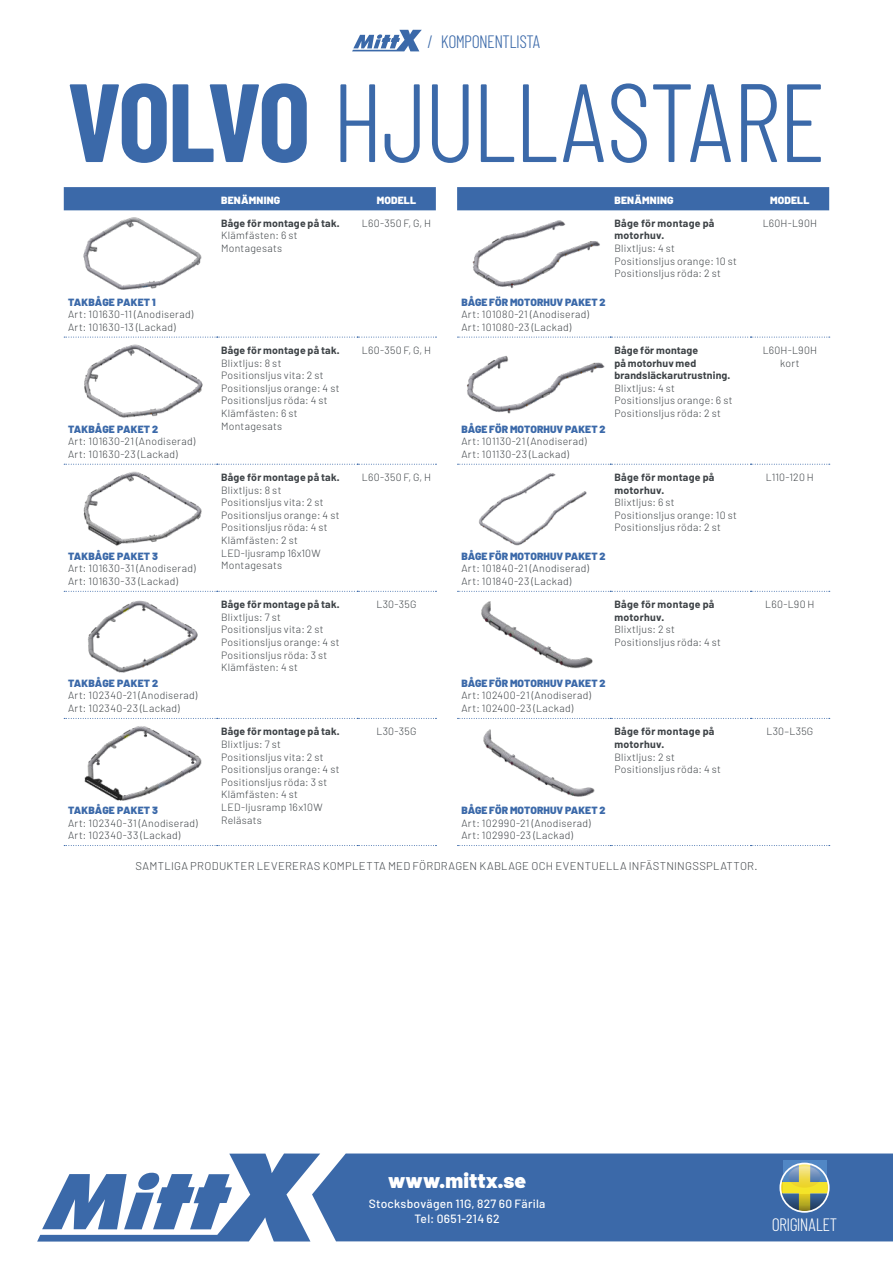
<style>
.page{position:relative;width:893px;height:1263px;background:#fff}
.page>*{position:absolute;margin:0;border:0;box-sizing:border-box;transform-origin:0 0}
.t1{font:300 111px "Barlow Condensed";letter-spacing:-.025em;color:#3b69a9}
.t2{font:900 21px "Barlow";letter-spacing:.005em;color:#fff}
.t3{font:300 18px "Barlow Condensed";letter-spacing:-.03em;color:#3b69a9}
.t4{font:300 18px "Barlow Condensed";letter-spacing:-.03em;color:#fff}
.t5{font:500 12px/15px "Barlow";letter-spacing:.025em;color:#fff;text-align:center}
.t6{font:300 11.25px "Barlow";letter-spacing:.025em;color:#3d4246}
.t7{font:300 10.5px/12.6px "Barlow";letter-spacing:.03em;color:#3d4246}
.t8{font:700 10.5px/12.6px "Barlow";letter-spacing:.02em;color:#3d4246}
.t9{font:900 10.5px "Barlow";letter-spacing:.005em;color:#3b69a9}
.t10{font:900 10.5px "Barlow";letter-spacing:.02em;color:#fff}
.s1{font-weight:700}
</style>
<div class="page">
<div style="left:64px;top:187px;width:372px;height:23px;background:#3b69a9"></div>
<svg style="left:64px;top:337px;width:372px;height:1px"></svg>
<svg style="left:64px;top:464px;width:372px;height:1px"></svg>
<svg style="left:64px;top:591px;width:372px;height:1px"></svg>
<svg style="left:64px;top:718px;width:372px;height:1px"></svg>
<svg style="left:64px;top:845px;width:372px;height:1px"></svg>
<img style="left:83px;top:217px;width:119px;height:73px">
<img style="left:84px;top:344px;width:119px;height:74px">
<img style="left:83px;top:471px;width:119px;height:75px">
<img style="left:88px;top:600px;width:110px;height:73px">
<img style="left:84px;top:726px;width:118px;height:75px">
<div style="left:457px;top:187px;width:372px;height:23px;background:#3b69a9"></div>
<svg style="left:457px;top:337px;width:373px;height:1px"></svg>
<svg style="left:457px;top:464px;width:373px;height:1px"></svg>
<svg style="left:457px;top:591px;width:373px;height:1px"></svg>
<svg style="left:457px;top:718px;width:373px;height:1px"></svg>
<svg style="left:457px;top:845px;width:373px;height:1px"></svg>
<img style="left:472px;top:220px;width:128px;height:69px">
<img style="left:467px;top:356px;width:138px;height:58px">
<img style="left:479px;top:473px;width:108px;height:73px">
<img style="left:481px;top:601px;width:112px;height:68px">
<img style="left:483px;top:729px;width:112px;height:68px">
<svg style="left:352px;top:30px;width:70px;height:21px"></svg>
<div style="left:320px;top:1153px;width:573px;height:88px;background:#3b69a9"></div>
<svg style="left:37px;top:1153px;width:283px;height:88px"></svg>
<img style="left:783px;top:1161px;width:43px;height:1px">
<svg style="left:779px;top:1162px;width:51px;height:51px;background:#91a289"></svg>
<h3 class="t3" style="left:427px;top:30px;width:115px">/ KOMPONENTLISTA</h3>
<h1 class="t1" style="left:67px;top:53px;width:760px"><span class="s1">VOLVO</span> HJULLASTARE</h1>
<p class="t10" style="left:221px;top:194px;width:61px">BENÄMNING</p>
<p class="t10" style="left:377px;top:194px;width:41px">MODELL</p>
<p class="t10" style="left:614px;top:194px;width:61px">BENÄMNING</p>
<p class="t10" style="left:770px;top:194px;width:41px">MODELL</p>
<p class="t8" style="left:221px;top:217px;width:120px">Båge för montage på tak.</p>
<p class="t7" style="left:221px;top:229px;width:78px">Klämfästen: 6 st<br>Montagesats</p>
<p class="t7" style="left:362px;top:216px;width:71px">L60-350 F, G, H</p>
<p class="t8" style="left:614px;top:217px;width:102px">Båge för montage på motorhuv.</p>
<p class="t7" style="left:614px;top:242px;width:124px">Blixtljus: 4 st<br>Positionsljus orange: 10 st<br>Positionsljus röda: 2 st</p>
<p class="t7" style="left:763px;top:216px;width:56px">L60H-L90H</p>
<p class="t9" style="left:68px;top:295px;width:89px">TAKBÅGE PAKET 1</p>
<p class="t7" style="left:68px;top:308px;width:127px">Art: 101630-11 (Anodiserad)<br>Art: 101630-13 (Lackad)</p>
<p class="t9" style="left:461px;top:295px;width:146px">BÅGE FÖR MOTORHUV PAKET 2</p>
<p class="t7" style="left:461px;top:308px;width:129px">Art: 101080-21 (Anodiserad)<br>Art: 101080-23 (Lackad)</p>
<p class="t9" style="left:68px;top:422px;width:92px">TAKBÅGE PAKET 2</p>
<p class="t7" style="left:68px;top:435px;width:129px">Art: 101630-21 (Anodiserad)<br>Art: 101630-23 (Lackad)</p>
<p class="t8" style="left:221px;top:344px;width:120px">Båge för montage på tak.</p>
<p class="t7" style="left:221px;top:356px;width:120px">Blixtljus: 8 st<br>Positionsljus vita: 2 st<br>Positionsljus orange: 4 st<br>Positionsljus röda: 4 st<br>Klämfästen: 6 st<br>Montagesats</p>
<p class="t7" style="left:362px;top:344px;width:71px">L60-350 F, G, H</p>
<p class="t9" style="left:461px;top:422px;width:146px">BÅGE FÖR MOTORHUV PAKET 2</p>
<p class="t7" style="left:461px;top:435px;width:127px">Art: 101130-21 (Anodiserad)<br>Art: 101130-23 (Lackad)</p>
<p class="t8" style="left:614px;top:344px;width:117px">Båge för montage<br>på motorhuv med brandsläckarutrustning.</p>
<p class="t7" style="left:614px;top:381px;width:120px">Blixtljus: 4 st<br>Positionsljus orange: 6 st<br>Positionsljus röda: 2 st</p>
<p class="t7" style="left:763px;top:344px;width:56px;text-align:center">L60H-L90H kort</p>
<p class="t9" style="left:68px;top:549px;width:92px">TAKBÅGE PAKET 3</p>
<p class="t7" style="left:68px;top:562px;width:129px">Art: 101630-31 (Anodiserad)<br>Art: 101630-33 (Lackad)</p>
<p class="t8" style="left:221px;top:471px;width:120px">Båge för montage på tak.</p>
<p class="t7" style="left:221px;top:483px;width:120px">Blixtljus: 8 st<br>Positionsljus vita: 2 st<br>Positionsljus orange: 4 st<br>Positionsljus röda: 4 st<br>Klämfästen: 2 st<br>LED-ljusramp 16x10W<br>Montagesats</p>
<p class="t7" style="left:362px;top:471px;width:71px">L60-350 F, G, H</p>
<p class="t9" style="left:461px;top:549px;width:146px">BÅGE FÖR MOTORHUV PAKET 2</p>
<p class="t7" style="left:461px;top:562px;width:129px">Art: 101840-21 (Anodiserad)<br>Art: 101840-23 (Lackad)</p>
<p class="t8" style="left:614px;top:471px;width:102px">Båge för montage på motorhuv.</p>
<p class="t7" style="left:614px;top:496px;width:124px">Blixtljus: 6 st<br>Positionsljus orange: 10 st<br>Positionsljus röda: 2 st</p>
<p class="t7" style="left:766px;top:471px;width:49px">L110-120 H</p>
<p class="t8" style="left:221px;top:598px;width:120px">Båge för montage på tak.</p>
<p class="t7" style="left:221px;top:610px;width:120px">Blixtljus: 7 st<br>Positionsljus vita: 2 st<br>Positionsljus orange: 4 st<br>Positionsljus röda: 3 st<br>Klämfästen: 4 st</p>
<p class="t7" style="left:376px;top:598px;width:42px">L30-35G</p>
<p class="t8" style="left:614px;top:598px;width:102px">Båge för montage på motorhuv.</p>
<p class="t7" style="left:614px;top:623px;width:108px">Blixtljus: 2 st<br>Positionsljus röda: 4 st</p>
<p class="t7" style="left:765px;top:598px;width:51px">L60-L90 H</p>
<p class="t9" style="left:68px;top:676px;width:92px">TAKBÅGE PAKET 2</p>
<p class="t7" style="left:68px;top:689px;width:131px">Art: 102340-21 (Anodiserad)<br>Art: 102340-23 (Lackad)</p>
<p class="t9" style="left:461px;top:676px;width:146px">BÅGE FÖR MOTORHUV PAKET 2</p>
<p class="t7" style="left:461px;top:689px;width:131px">Art: 102400-21 (Anodiserad)<br>Art: 102400-23 (Lackad)</p>
<p class="t9" style="left:68px;top:804px;width:92px">TAKBÅGE PAKET 3</p>
<p class="t7" style="left:68px;top:816px;width:131px">Art: 102340-31 (Anodiserad)<br>Art: 102340-33 (Lackad)</p>
<p class="t8" style="left:221px;top:725px;width:120px">Båge för montage på tak.</p>
<p class="t7" style="left:221px;top:737px;width:120px">Blixtljus: 7 st<br>Positionsljus vita: 2 st<br>Positionsljus orange: 4 st<br>Positionsljus röda: 3 st<br>Klämfästen: 4 st<br>LED-ljusramp 16x10W<br>Reläsats</p>
<p class="t7" style="left:376px;top:725px;width:42px">L30-35G</p>
<p class="t8" style="left:614px;top:725px;width:102px">Båge för montage på motorhuv.</p>
<p class="t7" style="left:614px;top:750px;width:108px">Blixtljus: 2 st<br>Positionsljus röda: 4 st</p>
<p class="t9" style="left:461px;top:804px;width:146px">BÅGE FÖR MOTORHUV PAKET 2</p>
<p class="t7" style="left:461px;top:816px;width:131px">Art: 102990-21 (Anodiserad)<br>Art: 102990-23 (Lackad)</p>
<p class="t7" style="left:766px;top:725px;width:48px">L30–L35G</p>
<p class="t6" style="left:135px;top:859px;width:624px">SAMTLIGA PRODUKTER LEVERERAS KOMPLETTA MED FÖRDRAGEN KABLAGE OCH EVENTUELLA INFÄSTNINGSSPLATTOR.</p>
<h2 class="t2" style="left:388px;top:1168px;width:139px">www.mittx.se</h2>
<p class="t5" style="left:369px;top:1195px;width:178px">Stocksbovägen 11G, 827 60 Färila<br>Tel: 0651-214 62</p>
<h3 class="t4" style="left:772px;top:1213px;width:67px">ORIGINALET</h3>
</div>
